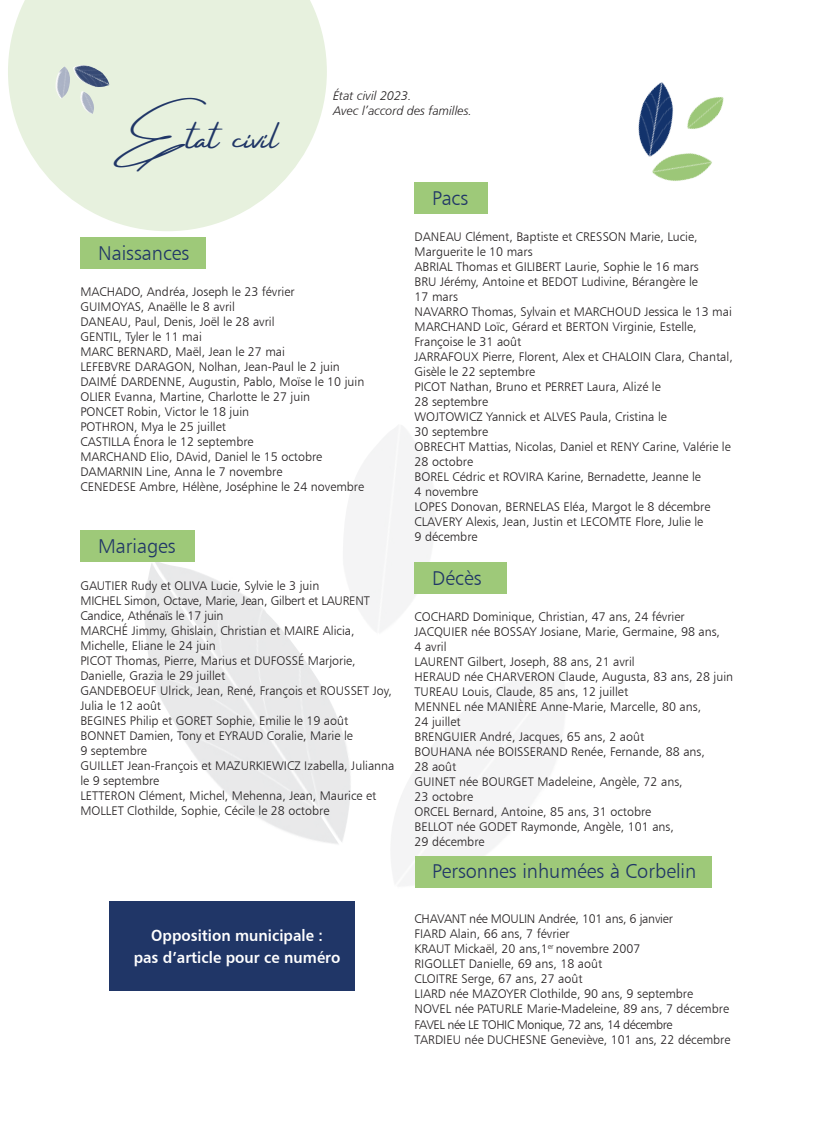
<style>
.page{position:relative;width:815px;height:1124px;background:#fff}
.page>*{position:absolute;margin:0;border:0;box-sizing:border-box;transform-origin:0 0}
.t1{font:37.5px "Amsterdam Four ttf";color:#203667}
.t2{font:20px "Humanist 777 BT Light B";color:#203667}
.t3{font:16px/21.2px "Humanist 777 BT Bold B";color:#fff;text-align:center;scale:.93 1}
.t4{font:12.5px/15px "Humanist 777 BT Light B";color:#231f20}
.t5{font:12.5px/15px "Humanist 777 BT Light Italic B";color:#231f20}
</style>
<div class="page">
<svg style="left:8px;top:0;width:319px;height:231px;fill:#e7f1de"></svg>
<img style="left:55px;top:65px;width:54px;height:49px">
<div style="left:80px;top:237px;width:126px;height:32px;background:#9ec979"></div>
<div style="left:80px;top:530px;width:115px;height:32px;background:#9ec979"></div>
<div style="left:415px;top:182px;width:73px;height:31px;background:#9ec979"></div>
<div style="left:415px;top:563px;width:92px;height:31px;background:#9ec979"></div>
<div style="left:415px;top:856px;width:296px;height:31px;background:#9ec979"></div>
<img style="left:638px;top:82px;width:86px;height:99px">
<div style="left:109px;top:901px;width:245px;height:89px;background:#203667"></div>
<h1 class="t1" style="left:113px;top:117px;width:167px">Etat civil</h1>
<p class="t5" style="left:333px;top:87px;width:140px">État civil 2023.<br>Avec l’accord des familles.</p>
<h2 class="t2" style="left:98px;top:240px;width:93px">Naissances</h2>
<p class="t4" style="left:80px;top:284px;width:285px">MACHADO, Andréa, Joseph le 23 février<br>GUIMOYAS, Anaëlle le 8 avril<br>DANEAU, Paul, Denis, Joël le 28 avril<br>GENTIL, Tyler le 11 mai<br>MARC BERNARD, Maël, Jean le 27 mai<br>LEFEBVRE DARAGON, Nolhan, Jean-Paul le 2 juin DAIMÉ DARDENNE, Augustin, Pablo, Moïse le 10 juin OLIER Evanna, Martine, Charlotte le 27 juin<br>PONCET Robin, Victor le 18 juin<br>POTHRON, Mya le 25 juillet<br>CASTILLA Énora le 12 septembre<br>MARCHAND Elio, DAvid, Daniel le 15 octobre DAMARNIN Line, Anna le 7 novembre<br>CENEDESE Ambre, Hélène, Joséphine le 24 novembre</p>
<h2 class="t2" style="left:98px;top:533px;width:79px">Mariages</h2>
<p class="t4" style="left:80px;top:578px;width:315px">GAUTIER Rudy et OLIVA Lucie, Sylvie le 3 juin<br>MICHEL Simon, Octave, Marie, Jean, Gilbert et LAURENT Candice, Athénaïs le 17 juin<br>MARCHÉ Jimmy, Ghislain, Christian et MAIRE Alicia, Michelle, Eliane le 24 juin<br>PICOT Thomas, Pierre, Marius et DUFOSSÉ Marjorie, Danielle, Grazia le 29 juillet<br>GANDEBOEUF Ulrick, Jean, René, François et ROUSSET Joy, Julia le 12 août<br>BEGINES Philip et GORET Sophie, Emilie le 19 août BONNET Damien, Tony et EYRAUD Coralie, Marie le<br>9 septembre<br>GUILLET Jean-François et MAZURKIEWICZ Izabella, Julianna le 9 septembre<br>LETTERON Clément, Michel, Mehenna, Jean, Maurice et MOLLET Clothilde, Sophie, Cécile le 28 octobre</p>
<p class="t3" style="left:134px;top:924px;width:224px">Opposition municipale :<br>pas d’article pour ce numéro</p>
<h2 class="t2" style="left:432px;top:185px;width:38px">Pacs</h2>
<p class="t4" style="left:415px;top:229px;width:320px">DANEAU Clément, Baptiste et CRESSON Marie, Lucie, Marguerite le 10 mars<br>ABRIAL Thomas et GILIBERT Laurie, Sophie le 16 mars<br>BRU Jérémy, Antoine et BEDOT Ludivine, Bérangère le<br>17 mars<br>NAVARRO Thomas, Sylvain et MARCHOUD Jessica le 13 mai MARCHAND Loïc, Gérard et BERTON Virginie, Estelle, Françoise le 31 août<br>JARRAFOUX Pierre, Florent, Alex et CHALOIN Clara, Chantal, Gisèle le 22 septembre<br>PICOT Nathan, Bruno et PERRET Laura, Alizé le<br>28 septembre<br>WOJTOWICZ Yannick et ALVES Paula, Cristina le<br>30 septembre<br>OBRECHT Mattias, Nicolas, Daniel et RENY Carine, Valérie le 28 octobre<br>BOREL Cédric et ROVIRA Karine, Bernadette, Jeanne le<br>4 novembre<br>LOPES Donovan, BERNELAS Eléa, Margot le 8 décembre CLAVERY Alexis, Jean, Justin et LECOMTE Flore, Julie le<br>9 décembre</p>
<h2 class="t2" style="left:432px;top:566px;width:51px">Décès</h2>
<p class="t4" style="left:415px;top:609px;width:320px">COCHARD Dominique, Christian, 47 ans, 24 février JACQUIER née BOSSAY Josiane, Marie, Germaine, 98 ans,<br>4 avril<br>LAURENT Gilbert, Joseph, 88 ans, 21 avril<br>HERAUD née CHARVERON Claude, Augusta, 83 ans, 28 juin TUREAU Louis, Claude, 85 ans, 12 juillet<br>MENNEL née MANIÈRE Anne-Marie, Marcelle, 80 ans,<br>24 juillet<br>BRENGUIER André, Jacques, 65 ans, 2 août<br>BOUHANA née BOISSERAND Renée, Fernande, 88 ans,<br>28 août<br>GUINET née BOURGET Madeleine, Angèle, 72 ans,<br>23 octobre<br>ORCEL Bernard, Antoine, 85 ans, 31 octobre<br>BELLOT née GODET Raymonde, Angèle, 101 ans,<br>29 décembre</p>
<h2 class="t2" style="left:432px;top:859px;width:265px">Personnes inhumées à Corbelin</h2>
<p class="t4" style="left:415px;top:911px;width:317px">CHAVANT née MOULIN Andrée, 101 ans, 6 janvier<br>FIARD Alain, 66 ans, 7 février<br>KRAUT Mickaël, 20 ans,1<sup>er</sup> novembre 2007<br>RIGOLLET Danielle, 69 ans, 18 août<br>CLOITRE Serge, 67 ans, 27 août<br>LIARD née MAZOYER Clothilde, 90 ans, 9 septembre NOVEL née PATURLE Marie-Madeleine, 89 ans, 7 décembre FAVEL née LE TOHIC Monique, 72 ans, 14 décembre<br>TARDIEU née DUCHESNE Geneviève, 101 ans, 22 décembre</p>
</div>
